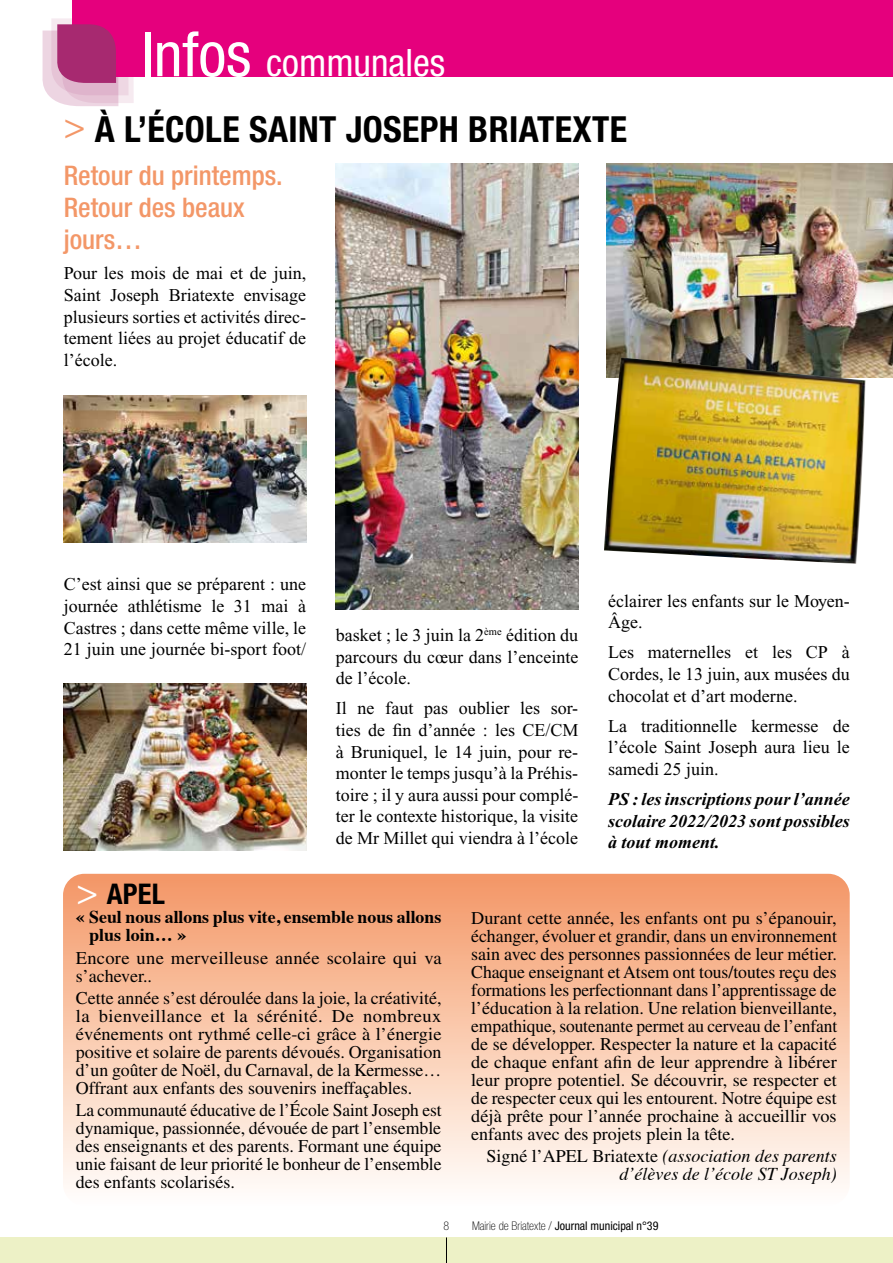
<style>
.page{position:relative;width:893px;height:1263px;background:#fff}
.page>*{position:absolute;margin:0;border:0;box-sizing:border-box;transform-origin:0 0}
.t1{font:condensed 37.8px "Helvetica Neue LT";color:#fff}
.t2{font:700 condensed 36px "Helvetica Neue LT";letter-spacing:.01em;color:#000}
.t3{font:700 condensed 28.5px "Helvetica Neue LT";color:#000}
.t4{font:500 condensed 27px/32.4px "Helvetica Neue LT";color:#f39768}
.t5{font:18px/18px "Times";color:#000;text-align:justify}
.t6{font:18px/21.6px "Times New Roman";color:#000;text-align:justify}
.t7{font:italic 700 18px/21.6px "Times New Roman";color:#000;text-align:justify}
.t8{font:italic 18px/18px "Times";color:#000;text-align:right}
.t9{font:700 18px/18px "Times";color:#000}
.t10{font:condensed 12px "Helvetica Neue LT";color:#000}
.t11{font:100 condensed 12px "Helvetica Neue LT";color:#000}
.s1{font-size:61.95px}
.s2{font-weight:400;color:#f39768}
.s3{font-weight:400;font-size:36px;color:#fff}
.s4{font-style:normal}
.s5{font-weight:100}
</style>
<div class="page">
<svg style="left:63px;top:874px;width:787px;height:311px;background:#f9c8ad"></svg>
<div style="left:0;top:1237px;width:893px;height:26px;background:#edf1c6"></div>
<svg style="left:446px;top:1237px;width:1px;height:26px"></svg>
<div style="left:73px;top:0;width:820px;height:76px;background:#e5007d"></div>
<svg style="left:43px;top:18px;width:91px;height:88px"></svg>
<img style="left:64px;top:395px;width:242px;height:147px">
<img style="left:607px;top:163px;width:286px;height:215px">
<img style="left:336px;top:163px;width:243px;height:447px">
<img style="left:604px;top:357px;width:262px;height:207px">
<img style="left:64px;top:683px;width:242px;height:167px">
<h1 class="t1" style="left:141px;top:41px;width:306px"><span class="s1">Infos</span> communales</h1>
<h2 class="t2" style="left:64px;top:107px;width:565px"><span class="s2">&gt;</span> À L’ÉCOLE SAINT JOSEPH BRIATEXTE</h2>
<h3 class="t4" style="left:64px;top:158px;width:220px">Retour du printemps.<br>Retour des beaux jours…</h3>
<p class="t6" style="left:64px;top:263px;width:244px">Pour les mois de mai et de juin, Saint Joseph Briatexte envisage plusieurs sorties et activités direc&shy;tement liées au projet éducatif de l’école.</p>
<p class="t6" style="left:64px;top:574px;width:244px">C’est ainsi que se préparent : une journée athlétisme le 31 mai à Castres ; dans cette même ville, le 21 juin une journée bi-sport foot/</p>
<h3 class="t3" style="left:77px;top:877px;width:90px"><span class="s3">&gt;</span> APEL</h3>
<p class="t6" style="left:336px;top:624px;width:244px">basket ; le 3 juin la 2<sup>ème</sup> édition du parcours du cœur dans l’enceinte de l’école.</p>
<p class="t6" style="left:336px;top:697px;width:244px">Il ne faut pas oublier les sor&shy;ties de fin d’année : les CE/CM à Bruniquel, le 14 juin, pour re&shy;monter le temps jusqu’à la Préhis&shy;toire ; il y aura aussi pour complé&shy;ter le contexte historique, la visite de Mr Millet qui viendra à l’école</p>
<p class="t6" style="left:608px;top:590px;width:243px">éclairer les enfants sur le Moyen-<br>Âge.</p>
<p class="t6" style="left:608px;top:641px;width:243px">Les maternelles et les CP à Cordes, le 13 juin, aux musées du chocolat et d’art moderne.</p>
<p class="t6" style="left:608px;top:715px;width:243px">La traditionnelle kermesse de l’école Saint Joseph aura lieu le samedi 25 juin.</p>
<p class="t7" style="left:608px;top:788px;width:243px">PS : les inscriptions pour l’année scolaire 2022/2023 sont possibles à tout moment.</p>
<p class="t9" style="left:89px;top:906px;width:353px;text-indent:-14px">« Seul nous allons plus vite, ensemble nous allons plus loin… »</p>
<p class="t5" style="left:76px;top:948px;width:367px">Encore une merveilleuse année scolaire qui va s’achever..</p>
<p class="t5" style="left:76px;top:989px;width:367px">Cette année s’est déroulée dans la joie, la créativité, la bienveillance et la sérénité. De nombreux événements ont rythmé celle-ci grâce à l’énergie positive et solaire de parents dévoués. Organisation d’un goûter de Noël, du Carnaval, de la Kermesse… Offrant aux enfants des souvenirs ineffaçables.</p>
<p class="t5" style="left:76px;top:1101px;width:367px">La communauté éducative de l’École Saint Joseph est dynamique, passionnée, dévouée de part l’ensemble des enseignants et des parents. Formant une équipe unie faisant de leur priorité le bonheur de l’ensemble des enfants scolarisés.</p>
<p class="t5" style="left:471px;top:909px;width:367px">Durant cette année, les enfants ont pu s’épanouir, échanger, évoluer et grandir, dans un environnement sain avec des personnes passionnées de leur métier.<br>Chaque enseignant et Atsem ont tous/toutes reçu des formations les perfectionnant dans l’apprentissage de l’éducation à la relation. Une relation bienveillante, empathique, soutenante permet au cerveau de l’enfant de se développer. Respecter la nature et la capacité de chaque enfant afin de leur apprendre à libérer leur propre potentiel. Se découvrir, se respecter et de respecter ceux qui les entourent. Notre équipe est déjà prête pour l’année prochaine à accueillir vos enfants avec des projets plein la tête.</p>
<p class="t8" style="left:486px;top:1146px;width:352px"><span class="s4">Signé l’APEL Briatexte</span> (association des parents d’élèves de l’école ST Joseph)</p>
<p class="t11" style="left:444px;top:1219px;width:7px">8</p>
<p class="t10" style="left:472px;top:1219px;width:188px"><span class="s5">Mairie de Briatexte /</span> Journal municipal n°39</p>
</div>
